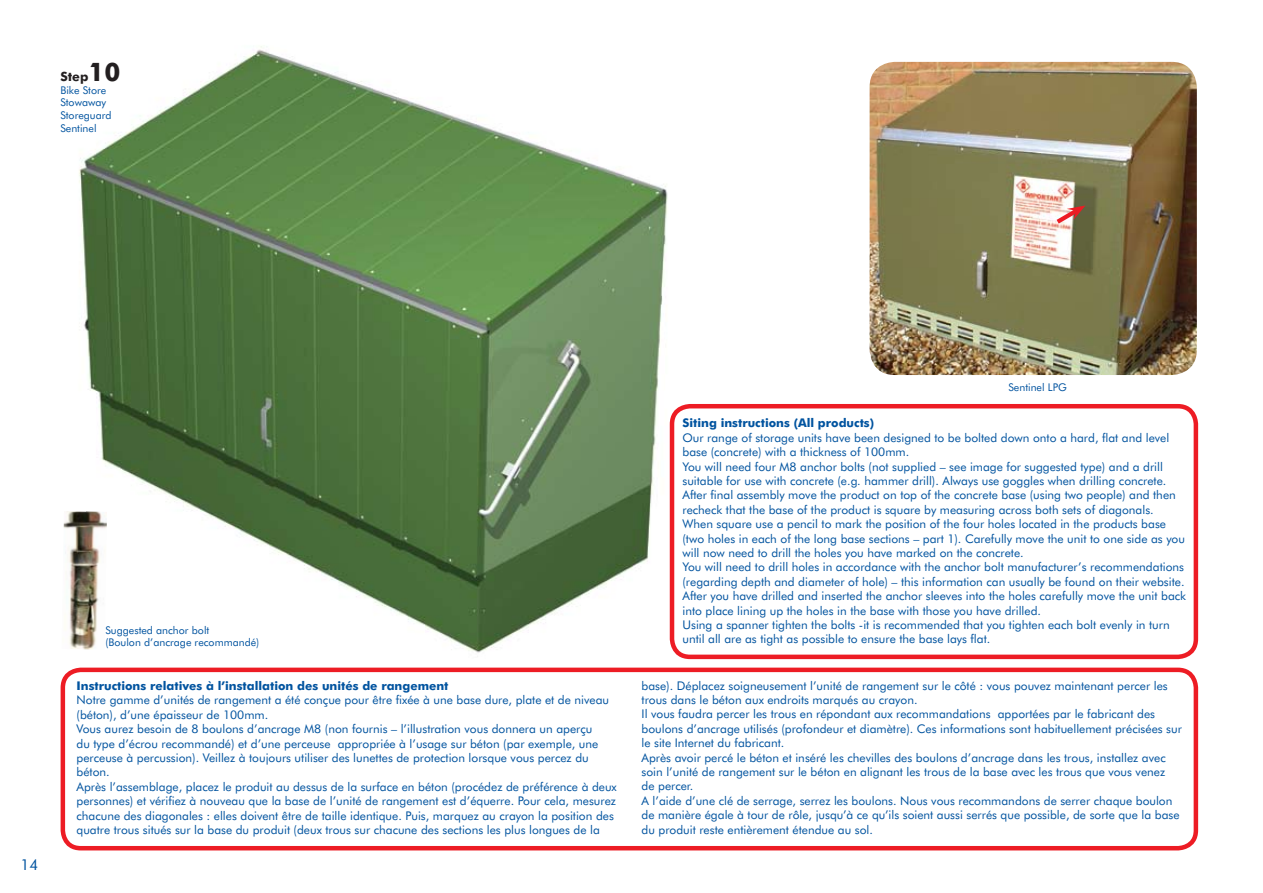
<style>
.page{position:relative;width:1263px;height:893px;background:#fff}
.page>*{position:absolute;margin:0;border:0;box-sizing:border-box;transform-origin:0 0}
.t1{font:15px "Futura BT";color:#00539f}
.t2{font:700 12.75px "Futura BT";color:#231f20}
.t3{font:12px/14.4px "Futura BT";color:#00539f}
.t4{font:700 12px "Futura BT";color:#00539f}
.t5{font:10.65px/12.8px "Futura BT";color:#00539f}
.s1{font-size:25.5px}
</style>
<div class="page">
<img style="left:60px;top:46px;width:655px;height:640px">
<img style="left:869px;top:62px;width:328px;height:313px">
<svg style="left:1052px;top:205px;width:33px;height:23px"></svg>
<div style="left:670px;top:404px;width:528px;height:255px;border:4px solid #ed1c24;border-radius:18px"></div>
<div style="left:61px;top:668px;width:1137px;height:182px;border:4px solid #ed1c24;border-radius:18px"></div>
<img style="left:62px;top:511px;width:45px;height:139px">
<p class="t2" style="left:60px;top:69px;width:62px">Step<span class="s1">10</span></p>
<p class="t5" style="left:60px;top:83px;width:53px">Bike Store<br>Stowaway<br>Storeguard<br>Sentinel</p>
<p class="t1" style="left:21px;top:856px;width:19px">14</p>
<p class="t5" style="left:105px;top:623px;width:155px">Suggested anchor bolt<br>(Boulon d’ancrage recommandé)</p>
<p class="t4" style="left:77px;top:678px;width:373px">I nstructions relatives à l’installation des unités de rangement</p>
<p class="t3" style="left:77px;top:693px;width:542px">Notre gamme d’unités de rangement a été conçue pour être fixée à une base dure, plate et de niveau (béton), d’une épaisseur de 100mm.<br>Vous aurez besoin de 8 boulons d’ancrage M8 (non fournis – l’illustration vous donnera un aperçu<br>du type d’écrou recommandé) et d’une perceuse appropriée à l’usage sur béton (par exemple, une perceuse à percussion). Veillez à toujours utiliser des lunettes de protection lorsque vous percez du béton.<br>Après l’assemblage, placez le produit au dessus de la surface en béton (procédez de préférence à deux personnes) et vérifiez à nouveau que la base de l’unité de rangement est d’équerre. Pour cela, mesurez chacune des diagonales : elles doivent être de taille identique. Puis, marquez au crayon la position des quatre trous situés sur la base du produit (deux trous sur chacune des sections les plus longues de la</p>
<p class="t5" style="left:1008px;top:381px;width:60px">Sentinel LPG</p>
<p class="t4" style="left:682px;top:416px;width:193px">Siting instructions (All products)</p>
<p class="t3" style="left:682px;top:430px;width:505px">Our range of storage units have been designed to be bolted down onto a hard, flat and level base (concrete) with a thickness of 100mm.<br>You will need four M8 anchor bolts (not supplied – see image for suggested type) and a drill suitable for use with concrete (e.g. hammer drill). Always use goggles when drilling concrete.<br>After final assembly move the product on top of the concrete base (using two people) and then recheck that the base of the product is square by measuring across both sets of diagonals.<br>When square use a pencil to mark the position of the four holes located in the products base (two holes in each of the long base sections – part 1). Carefully move the unit to one side as you will now need to drill the holes you have marked on the concrete.<br>You will need to drill holes in accordance with the anchor bolt manufacturer’s recommendations (regarding depth and diameter of hole) – this information can usually be found on their website.<br>After you have drilled and inserted the anchor sleeves into the holes carefully move the unit back into place lining up the holes in the base with those you have drilled.<br>Using a spanner tighten the bolts -it is recommended that you tighten each bolt evenly in turn until all are as tight as possible to ensure the base lays flat.</p>
<p class="t3" style="left:641px;top:678px;width:542px">base). Déplacez soigneusement l’unité de rangement sur le côté : vous pouvez maintenant percer les trous dans le béton aux endroits marqués au crayon.<br>Il vous faudra percer les trous en répondant aux recommandations apportées par le fabricant des boulons d’ancrage utilisés (profondeur et diamètre). Ces informations sont habituellement précisées sur le site Internet du fabricant.<br>Après avoir percé le béton et inséré les chevilles des boulons d’ancrage dans les trous, installez avec soin l’unité de rangement sur le béton en alignant les trous de la base avec les trous que vous venez<br>de percer.<br>A l’aide d’une clé de serrage, serrez les boulons. Nous vous recommandons de serrer chaque boulon de manière égale à tour de rôle, jusqu’à ce qu’ils soient aussi serrés que possible, de sorte que la base du produit reste entièrement étendue au sol.</p>
</div>
